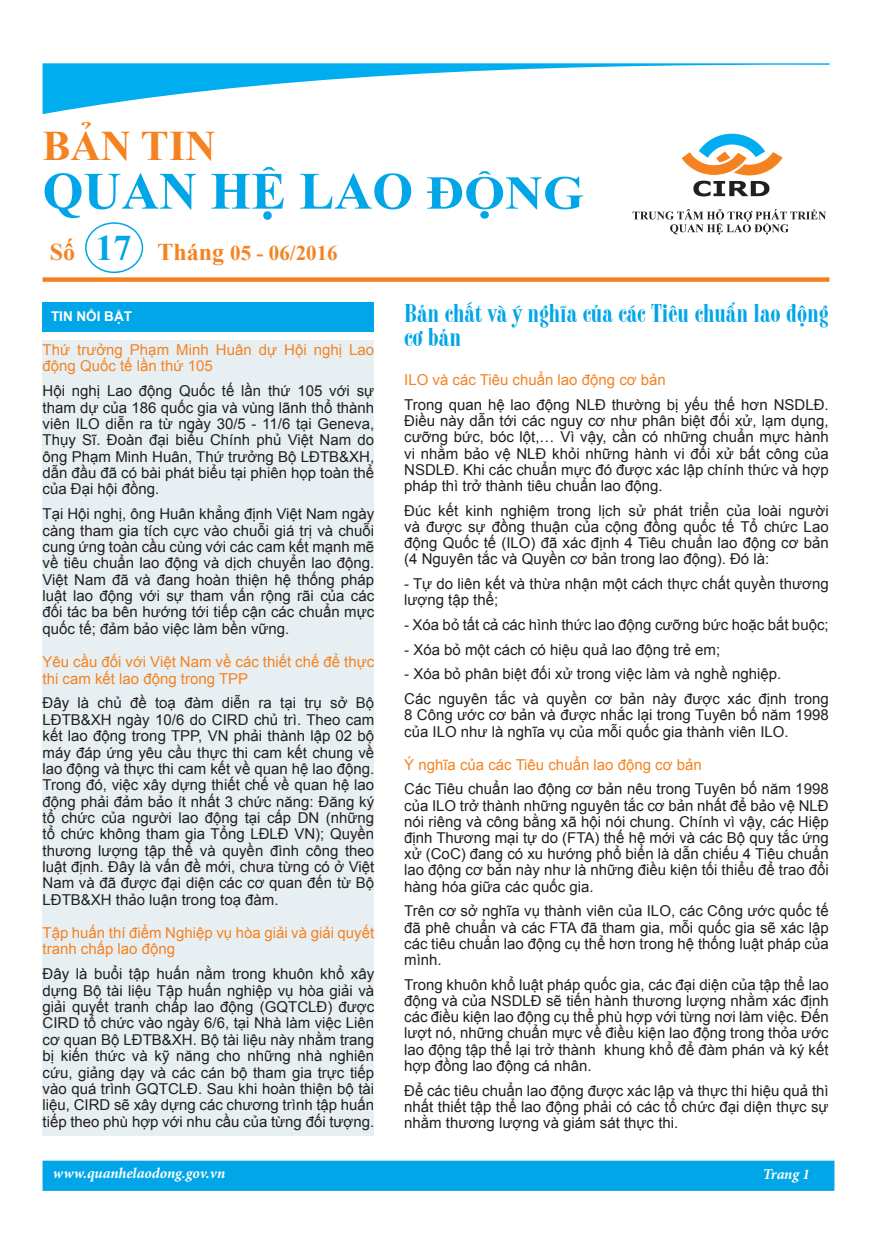
<style>
.page{position:relative;width:872px;height:1255px;background:#fff}
.page>*{position:absolute;margin:0;border:0;box-sizing:border-box;transform-origin:0 0}
.t1{font:700 52.5px "Times New Roman";color:#00a6e8}
.t2{font:700 42px "Times New Roman";color:#f58220}
.t3{font:700 36px "Times New Roman";color:#00a6e8}
.Tit{font:24px/24px "UVN Mot Moi";color:#00a6e8;scale:1.25 1}
.t4{font:700 24px "Times New Roman";color:#f58220}
.t5{font:700 21px "Times New Roman";color:#f58220}
.noi_dung{font:15px/16.4px "Arial";color:#231f20;text-align:justify}
.tit1{font:15px/16.4px "Arial";color:#f58220}
.t6{font:italic 700 15px "Minion Pro";letter-spacing:-.005em;color:#fff}
.t7{font:700 13.5px "Arial";color:#fff}
.s1{font-size:47.25px}
.s2{font-size:24px}
</style>
<div class="page">
<div style="left:43px;top:340px;width:331px;height:795px;background:#e8eff3"></div>
<div style="left:43px;top:1160px;width:791px;height:30px;background:#00a6e8;border:2px solid #00a6e8"></div>
<svg style="left:43px;top:63px;width:786px;height:51px"></svg>
<svg style="left:682px;top:134px;width:100px;height:62px"></svg>
<svg style="left:632px;top:209px;width:194px;height:25px"></svg>
<div style="left:43px;top:277px;width:786px;height:5px;background:#f58220"></div>
<div style="left:43px;top:301px;width:331px;height:30px;background:#00a6e8"></div>
<div style="left:85px;top:222px;width:58px;height:51px;border:2px solid #00a6e8;border-radius:50%"></div>
<p class="t2" style="left:43px;top:117px;width:175px">BẢN TIN</p>
<p class="t1" style="left:43px;top:155px;width:543px">QUAN HỆ LAO <span class="s1">ĐỘNG</span></p>
<p class="t4" style="left:50px;top:236px;width:27px">Số</p>
<p class="t5" style="left:158px;top:239px;width:182px"><span class="s2">Tháng</span> 05 - 06/2016</p>
<p class="t3" style="left:96px;top:223px;width:37px">17</p>
<p class="t7" style="left:51px;top:308px;width:82px">TIN NỔI BẬT</p>
<p class="Tit" style="left:404px;top:300px;width:341px">Bản chất và ý nghĩa của các Tiêu chuẩn lao động cơ bản</p>
<p class="tit1" style="left:404px;top:372px;width:263px">ILO và các Tiêu chuẩn lao động cơ bản</p>
<p class="noi_dung" style="left:404px;top:396px;width:426px">Trong quan hệ lao động NLĐ thường bị yếu thế hơn NSDLĐ.<br>Điều này dẫn tới các nguy cơ như phân biệt đối xử, lạm dụng, cưỡng bức, bóc lột,… Vì vậy, cần có những chuẩn mực hành vi nhằm bảo vệ NLĐ khỏi những hành vi đối xử bất công của NSDLĐ. Khi các chuẩn mực đó được xác lập chính thức và hợp pháp thì trở thành tiêu chuẩn lao động.</p>
<p class="noi_dung" style="left:404px;top:502px;width:426px">Đúc kết kinh nghiệm trong lịch sử phát triển của loài người và được sự đồng thuận của cộng đồng quốc tế Tổ chức Lao động Quốc tế (ILO) đã xác định 4 Tiêu chuẩn lao động cơ bản (4 Nguyên tắc và Quyền cơ bản trong lao động). Đó là:</p>
<p class="noi_dung" style="left:404px;top:575px;width:426px">- Tự do liên kết và thừa nhận một cách thực chất quyền thương lượng tập thể;</p>
<p class="noi_dung" style="left:404px;top:616px;width:426px">- Xóa bỏ tất cả các hình thức lao động cưỡng bức hoặc bắt buộc;</p>
<p class="noi_dung" style="left:404px;top:641px;width:318px">- Xóa bỏ một cách có hiệu quả lao động trẻ em;</p>
<p class="noi_dung" style="left:404px;top:666px;width:378px">- Xóa bỏ phân biệt đối xử trong việc làm và nghề nghiệp.</p>
<p class="noi_dung" style="left:404px;top:691px;width:426px">Các nguyên tắc và quyền cơ bản này được xác định trong 8 Công ước cơ bản và được nhắc lại trong Tuyên bố năm 1998 của ILO như là nghĩa vụ của mỗi quốc gia thành viên ILO.</p>
<p class="tit1" style="left:404px;top:756px;width:299px">Ý nghĩa của các Tiêu chuẩn lao động cơ bản</p>
<p class="noi_dung" style="left:404px;top:781px;width:426px">Các Tiêu chuẩn lao động cơ bản nêu trong Tuyên bố năm 1998 của ILO trở thành những nguyên tắc cơ bản nhất để bảo vệ NLĐ nói riêng và công bằng xã hội nói chung. Chính vì vậy, các Hiệp định Thương mại tự do (FTA) thế hệ mới và các Bộ quy tắc ứng xử (CoC) đang có xu hướng phổ biến là dẫn chiếu 4 Tiêu chuẩn lao động cơ bản này như là những điều kiện tối thiểu để trao đổi hàng hóa giữa các quốc gia.</p>
<p class="noi_dung" style="left:404px;top:903px;width:426px">Trên cơ sở nghĩa vụ thành viên của ILO, các Công ước quốc tế đã phê chuẩn và các FTA đã tham gia, mỗi quốc gia sẽ xác lập các tiêu chuẩn lao động cụ thể hơn trong hệ thống luật pháp của mình.</p>
<p class="noi_dung" style="left:404px;top:976px;width:426px">Trong khuôn khổ luật pháp quốc gia, các đại diện của tập thể lao động và của NSDLĐ sẽ tiến hành thương lượng nhằm xác định các điều kiện lao động cụ thể phù hợp với từng nơi làm việc. Đến lượt nó, những chuẩn mực về điều kiện lao động trong thỏa ước lao động tập thể lại trở thành khung khổ để đàm phán và ký kết hợp đồng lao động cá nhân.</p>
<p class="noi_dung" style="left:404px;top:1082px;width:426px">Để các tiêu chuẩn lao động được xác lập và thực thi hiệu quả thì nhất thiết tập thể lao động phải có các tổ chức đại diện thực sự nhằm thương lượng và giám sát thực thi.</p>
<p class="tit1" style="left:43px;top:342px;width:333px">Thứ trưởng Phạm Minh Huân dự Hội nghị Lao động Quốc tế lần thứ 105</p>
<p class="noi_dung" style="left:43px;top:383px;width:333px">Hội nghị Lao động Quốc tế lần thứ 105 với sự tham dự của 186 quốc gia và vùng lãnh thổ thành viên ILO diễn ra từ ngày 30/5 - 11/6 tại Geneva, Thụy Sĩ. Đoàn đại biểu Chính phủ Việt Nam do ông Phạm Minh Huân, Thứ trưởng Bộ LĐTB&amp;XH, dẫn đầu đã có bài phát biểu tại phiên họp toàn thể của Đại hội đồng.</p>
<p class="noi_dung" style="left:43px;top:506px;width:333px">Tại Hội nghị, ông Huân khẳng định Việt Nam ngày càng tham gia tích cực vào chuỗi giá trị và chuỗi cung ứng toàn cầu cùng với các cam kết mạnh mẽ về tiêu chuẩn lao động và dịch chuyển lao động.<br>Việt Nam đã và đang hoàn thiện hệ thống pháp luật lao động với sự tham vấn rộng rãi của các đối tác ba bên hướng tới tiếp cận các chuẩn mực quốc tế; đảm bảo việc làm bền vững.</p>
<p class="tit1" style="left:43px;top:654px;width:333px">Yêu cầu đối với Việt Nam về các thiết chế để thực thi cam kết lao động trong TPP</p>
<p class="noi_dung" style="left:43px;top:695px;width:333px">Đây là chủ đề toạ đàm diễn ra tại trụ sở Bộ LĐTB&amp;XH ngày 10/6 do CIRD chủ trì. Theo cam kết lao động trong TPP, VN phải thành lập 02 bộ máy đáp ứng yêu cầu thực thi cam kết chung về lao động và thực thi cam kết về quan hệ lao động.<br>Trong đó, việc xây dựng thiết chế về quan hệ lao động phải đảm bảo ít nhất 3 chức năng: Đăng ký tổ chức của người lao động tại cấp DN (những tổ chức không tham gia Tổng LĐLĐ VN); Quyền thương lượng tập thể và quyền đình công theo luật định. Đây là vấn đề mới, chưa từng có ở Việt Nam và đã được đại diện các cơ quan đến từ Bộ LĐTB&amp;XH thảo luận trong toạ đàm.</p>
<p class="tit1" style="left:43px;top:924px;width:333px">Tập huấn thí điểm Nghiệp vụ hòa giải và giải quyết tranh chấp lao động</p>
<p class="noi_dung" style="left:43px;top:966px;width:333px">Đây là buổi tập huấn nằm trong khuôn khổ xây dựng Bộ tài liệu Tập huấn nghiệp vụ hòa giải và giải quyết tranh chấp lao động (GQTCLĐ) được CIRD tổ chức vào ngày 6/6, tại Nhà làm việc Liên cơ quan Bộ LĐTB&amp;XH. Bộ tài liệu này nhằm trang bị kiến thức và kỹ năng cho những nhà nghiên cứu, giảng dạy và các cán bộ tham gia trực tiếp vào quá trình GQTCLĐ. Sau khi hoàn thiện bộ tài liệu, CIRD sẽ xây dựng các chương trình tập huấn tiếp theo phù hợp với nhu cầu của từng đối tượng.</p>
<p class="t6" style="left:53px;top:1162px;width:174px">www.quanhelaodong.gov.vn</p>
<p class="t6" style="left:762px;top:1163px;width:49px">Trang 1</p>
</div>
